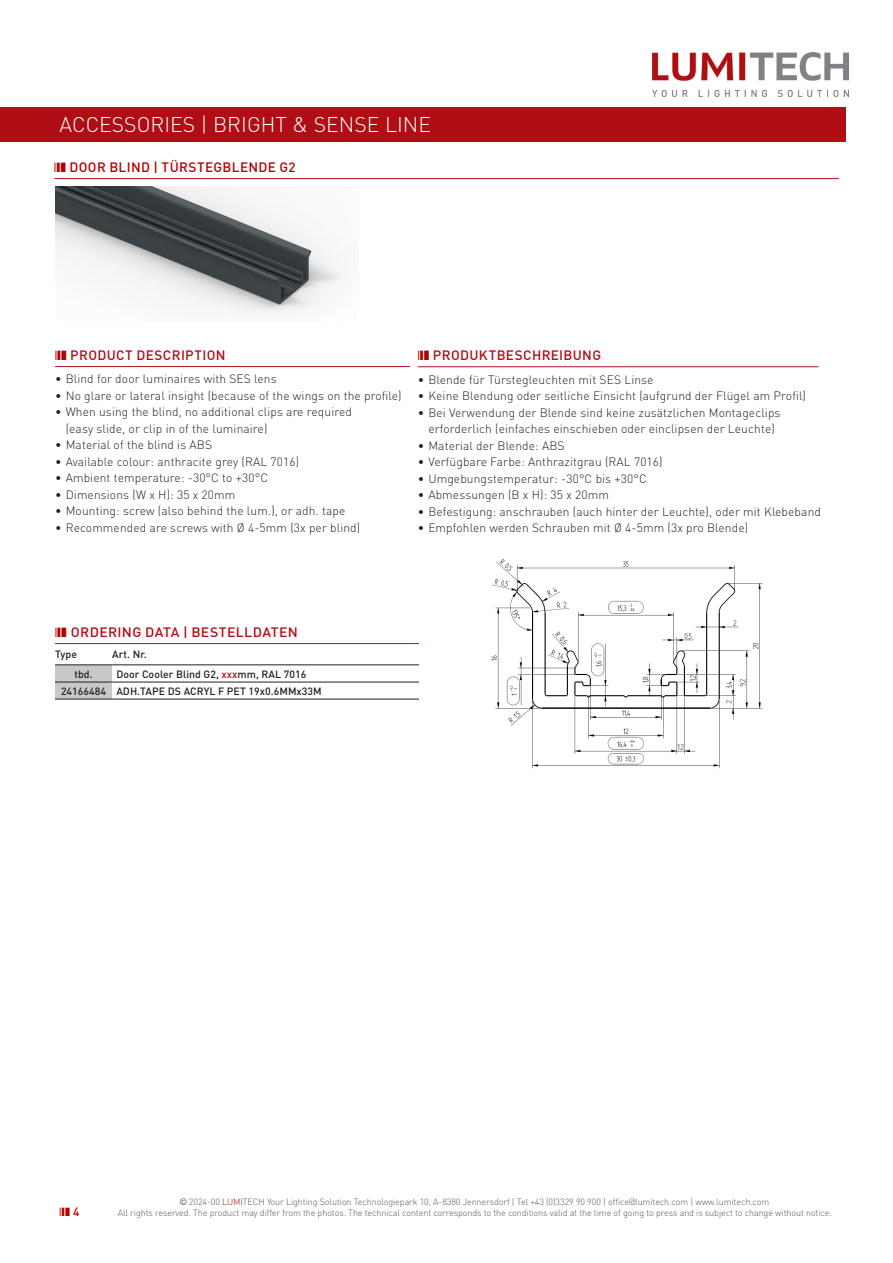
<style>
.page{position:relative;width:893px;height:1263px;background:#fff}
.page>*{position:absolute;margin:0;border:0;box-sizing:border-box;transform-origin:0 0}
.t1{font:300 21px "DIN Pro";letter-spacing:.005em;color:#fff}
.Absatzformat_1{font:500 13.5px "DIN Pro";letter-spacing:.03em;color:#b00d15}
.tbl_order_data_title{font:500 13.5px "DIN Pro";letter-spacing:.025em;color:#b00d15}
.Absatzformat_1-2{font:500 13.5px "DIN Pro";letter-spacing:.025em;color:#b30101}
.t2{font:300 12px/16.5px "DIN Pro";letter-spacing:.01em;color:#231f20}
.t3{font:500 12px "DIN Pro";color:#b30101}
.tbl_order_data_content_articlenum{font:500 10.5px "DIN Pro";letter-spacing:.005em;color:#231f20}
.tbl_order_data_head_articlenum{font:500 10.5px "DIN Pro";color:#231f20}
.tbl_order_data_head_type{font:500 10.5px "DIN Pro";color:#231f20}
.t4{font:300 9px/10.8px "DIN Pro";letter-spacing:-.01em;color:#57585a;text-align:center}
.s1{color:#b30101}
.s2{color:#b00d15}
.s3{font-family:"Arial";font-weight:400}
</style>
<div class="page">
<div style="left:0;top:107px;width:846px;height:34px;background:#b00d15"></div>
<img style="left:652px;top:53px;width:196px;height:43px">
<img style="left:55px;top:187px;width:289px;height:127px">
<hr style="left:55px;top:366px;width:355px;height:1px;background:#b00d15">
<svg style="left:55px;top:665px;width:364px;height:34px"></svg>
<hr style="left:112px;top:643px;width:307px;height:1px;background:#b00d15">
<hr style="left:55px;top:643px;width:57px;height:1px;background:#b00d15">
<hr style="left:55px;top:664px;width:57px;height:1px;background:#231f20">
<hr style="left:112px;top:664px;width:307px;height:1px;background:#231f20">
<hr style="left:55px;top:682px;width:57px;height:1px;background:#231f20">
<hr style="left:112px;top:682px;width:307px;height:1px;background:#231f20">
<hr style="left:55px;top:699px;width:57px;height:1px;background:#231f20">
<hr style="left:112px;top:699px;width:307px;height:1px;background:#231f20">
<hr style="left:418px;top:366px;width:400px;height:1px;background:#b00d15">
<hr style="left:54px;top:178px;width:785px;height:1px;background:#b00d15">
<img style="left:491px;top:559px;width:272px;height:210px">
<h1 class="t1" style="left:60px;top:110px;width:373px">ACCESSORIES | BRIGHT &amp; SENSE LINE</h1>
<p class="Absatzformat_1-2" style="left:54px;top:158px;width:243px">❘❙❚ DOOR BLIND | TÜRSTEGBLENDE G2</p>
<p class="Absatzformat_1" style="left:55px;top:346px;width:172px"><span class="s1">❘❙❚</span> PRODUCT DESCRIPTION</p>
<p class="t2" style="left:55px;top:370px;width:223px">• Blind for door luminaires with SES lens</p>
<p class="t2" style="left:55px;top:387px;width:348px">• No glare or lateral insight (because of the wings on the profile)</p>
<p class="t2" style="left:66px;top:403px;width:288px;text-indent:-11px">• When using the blind, no additional clips are required (easy slide, or clip in of the luminaire)</p>
<p class="t2" style="left:55px;top:436px;width:159px">• Material of the blind is ABS</p>
<p class="t2" style="left:55px;top:453px;width:246px">• Available colour: anthracite grey (RAL 7016)</p>
<p class="t2" style="left:55px;top:469px;width:215px">• Ambient temperature: -30°C to +30°C</p>
<p class="t2" style="left:55px;top:486px;width:182px">• Dimensions (W x H): 35 x 20mm</p>
<p class="t2" style="left:55px;top:502px;width:292px">• Mounting: screw (also behind the lum.), or adh. tape</p>
<p class="t2" style="left:55px;top:519px;width:307px">• Recommended are screws with Ø 4-5mm (3x per blind)</p>
<p class="Absatzformat_1" style="left:418px;top:346px;width:185px"><span class="s1">❘❙❚</span> PRODUKTBESCHREIBUNG</p>
<p class="t2" style="left:418px;top:371px;width:237px">• Blende für Türstegleuchten mit SES Linse</p>
<p class="t2" style="left:418px;top:387px;width:390px">• Keine Blendung oder seitliche Einsicht (aufgrund der Flügel am Profil)</p>
<p class="t2" style="left:418px;top:404px;width:364px;text-align:center">• Bei Verwendung der Blende sind keine zusätzlichen Montageclips erforderlich (einfaches einschieben oder einclipsen der Leuchte)</p>
<p class="t2" style="left:418px;top:437px;width:148px">• Material der Blende: ABS</p>
<p class="t2" style="left:418px;top:453px;width:246px">• Verfügbare Farbe: Anthrazitgrau (RAL 7016)</p>
<p class="t2" style="left:418px;top:470px;width:231px">• Umgebungstemperatur: -30°C bis +30°C</p>
<p class="t2" style="left:418px;top:486px;width:193px">• Abmessungen (B x H): 35 x 20mm</p>
<p class="t2" style="left:418px;top:503px;width:405px">• Befestigung: anschrauben (auch hinter der Leuchte), oder mit Klebeband</p>
<p class="t2" style="left:418px;top:519px;width:332px">• Empfohlen werden Schrauben mit Ø 4-5mm (3x pro Blende)</p>
<p class="tbl_order_data_title" style="left:55px;top:623px;width:244px"><span class="s1">❘❙❚</span> ORDERING DATA | BESTELLDATEN</p>
<p class="tbl_order_data_head_type" style="left:55px;top:647px;width:24px">Type</p>
<p class="tbl_order_data_head_articlenum" style="left:112px;top:647px;width:36px">Art. Nr.</p>
<p class="tbl_order_data_content_articlenum" style="left:74px;top:667px;width:20px">tbd.</p>
<p class="tbl_order_data_content_articlenum" style="left:116px;top:667px;width:192px">Door Cooler Blind G2, <span class="s2">xxx</span>mm, RAL 7016</p>
<p class="tbl_order_data_content_articlenum" style="left:61px;top:684px;width:47px">24166484</p>
<p class="tbl_order_data_content_articlenum" style="left:116px;top:684px;width:207px">ADH.TAPE DS ACRYL F PET 19x0.6MMx33M</p>
<p class="t3" style="left:60px;top:1204px;width:22px">❘❙❚ 4</p>
<p class="t4" style="left:118px;top:1196px;width:715px"><span class="s3">©</span> 2024-00 <span class="s2">LUMI</span>TECH Your Lighting Solution Technologiepark 10, A-8380 Jennersdorf | Tel +43 (0)3329 90 900 | office@lumitech.com | www.lumitech.com<br>All rights reserved. The product may differ from the photos. The technical content corresponds to the conditions valid at the time of going to press and is subject to change without notice.</p>
</div>
